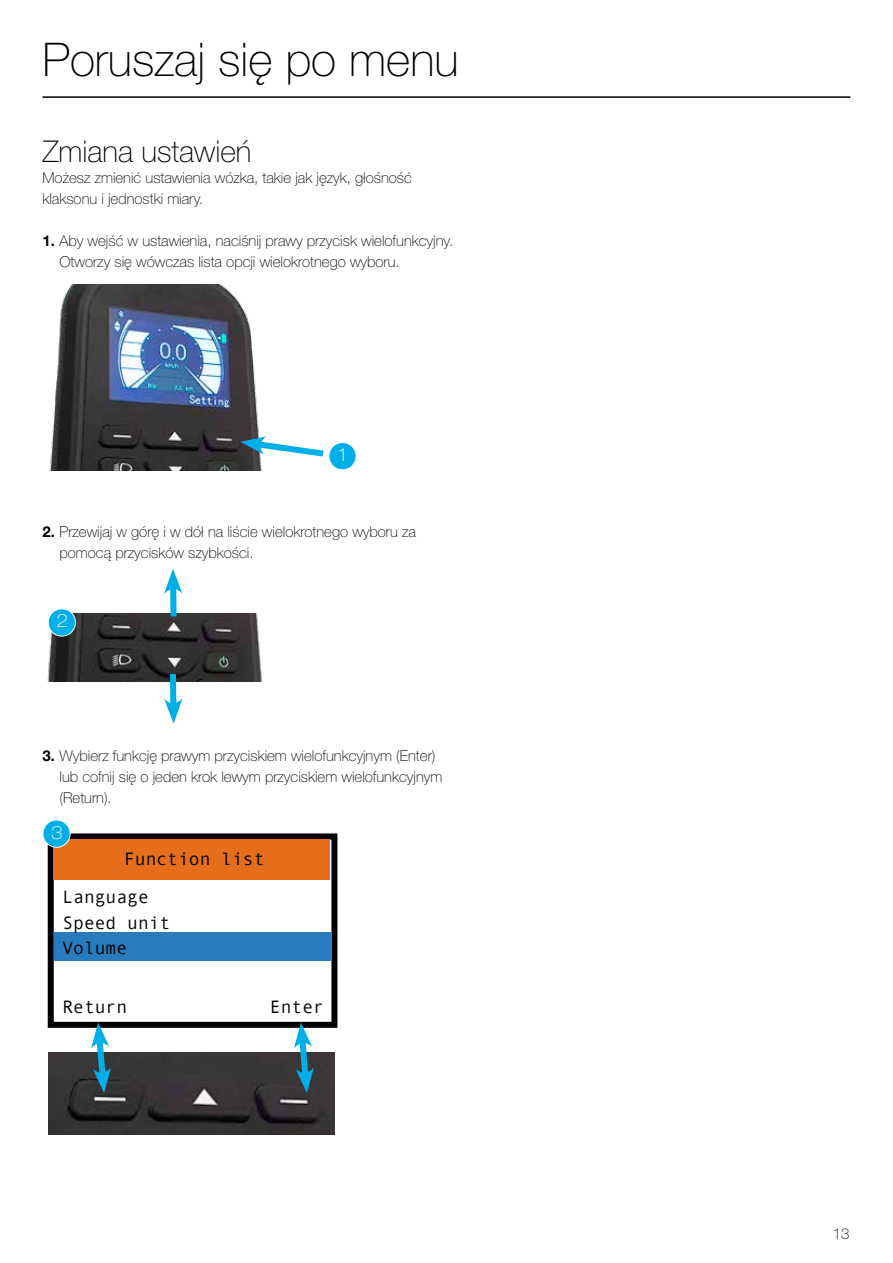
<style>
.page{position:relative;width:893px;height:1263px;background:#fff}
.page>*{position:absolute;margin:0;border:0;box-sizing:border-box;transform-origin:0 0}
.t1{font:100 46.5px "Helvetica Neue LT Pro";color:#000}
.t2{font:100 30px "Helvetica Neue LT Pro";color:#000}
.t3{font:18px/25.5px "Andale Mono";color:#000}
.t4{font:100 expanded 18px "Helvetica Neue LT Pro";color:#fff}
.t5{font:100 16.35px "Helvetica Neue LT Pro";color:#fff}
.t6{font:100 15px/21px "Helvetica Neue LT Pro";color:#000}
.s1{font-weight:700}
.s2{font-stretch:expanded;font-size:18px}
</style>
<div class="page">
<hr style="left:43px;top:96px;width:807px;height:2px;background:#000">
<div style="left:48px;top:833px;width:289px;height:195px;border:6px solid #000"></div>
<div style="left:53px;top:839px;width:277px;height:41px;background:#e66e1b"></div>
<div style="left:54px;top:933px;width:277px;height:28px;background:#287cbe"></div>
<img style="left:49px;top:285px;width:213px;height:186px">
<svg style="left:240px;top:436px;width:84px;height:24px"></svg>
<div style="left:329px;top:442px;width:27px;height:28px;background:#00aee8;border-radius:50%"></div>
<div style="left:328px;top:442px;width:29px;height:28px;border:1px solid #fff;border-radius:50%"></div>
<img style="left:47px;top:613px;width:215px;height:68px">
<svg style="left:164px;top:569px;width:18px;height:53px"></svg>
<svg style="left:164px;top:668px;width:18px;height:56px"></svg>
<div style="left:48px;top:609px;width:27px;height:27px;background:#00aee8;border-radius:50%"></div>
<div style="left:48px;top:608px;width:28px;height:28px;border:1px solid #fff;border-radius:50%"></div>
<img style="left:48px;top:1052px;width:286px;height:82px">
<div style="left:43px;top:820px;width:27px;height:27px;background:#00aee8;border-radius:50%"></div>
<div style="left:43px;top:820px;width:28px;height:28px;border:1px solid #fff;border-radius:50%"></div>
<svg style="left:294px;top:1022px;width:20px;height:71px"></svg>
<svg style="left:91px;top:1022px;width:20px;height:71px"></svg>
<h1 class="t1" style="left:43px;top:33px;width:418px">Poruszaj się po menu</h1>
<h2 class="t2" style="left:43px;top:134px;width:211px">Zmiana ustawień</h2>
<p class="t6" style="left:43px;top:167px;width:371px">Możesz zmienić ustawienia wózka, takie jak język, głośność klaksonu i jednostki miary.</p>
<p class="t6" style="left:60px;top:230px;width:395px;text-indent:-17px"><span class="s1">1.</span> Aby wejść w ustawienia, naciśnij prawy przycisk wielofunkcyjny.<br>Otworzy się wówczas lista opcji wielokrotnego wyboru.</p>
<p class="t5" style="left:338px;top:444px;width:11px">1<span class="s2">1</span></p>
<p class="t6" style="left:60px;top:521px;width:358px;text-indent:-17px"><span class="s1">2.</span> Przewijaj w górę i w dół na liście wielokrotnego wyboru za pomocą przycisków szybkości.</p>
<p class="t4" style="left:56px;top:610px;width:13px">2</p>
<p class="t6" style="left:60px;top:745px;width:384px;text-indent:-17px"><span class="s1">3.</span> Wybierz funkcję prawym przyciskiem wielofunkcyjnym (Enter) lub cofnij się o jeden krok lewym przyciskiem wielofunkcyjnym (Return).</p>
<p class="t4" style="left:51px;top:821px;width:13px">3</p>
<p class="t3" style="left:124px;top:845px;width:142px">Function list</p>
<p class="t3" style="left:62px;top:883px;width:109px">Language<br>Speed unit<br>Volume</p>
<p class="t3" style="left:62px;top:993px;width:66px">Return</p>
<p class="t3" style="left:270px;top:993px;width:55px">Enter</p>
<p class="t6" style="left:833px;top:1223px;width:18px">13</p>
</div>
